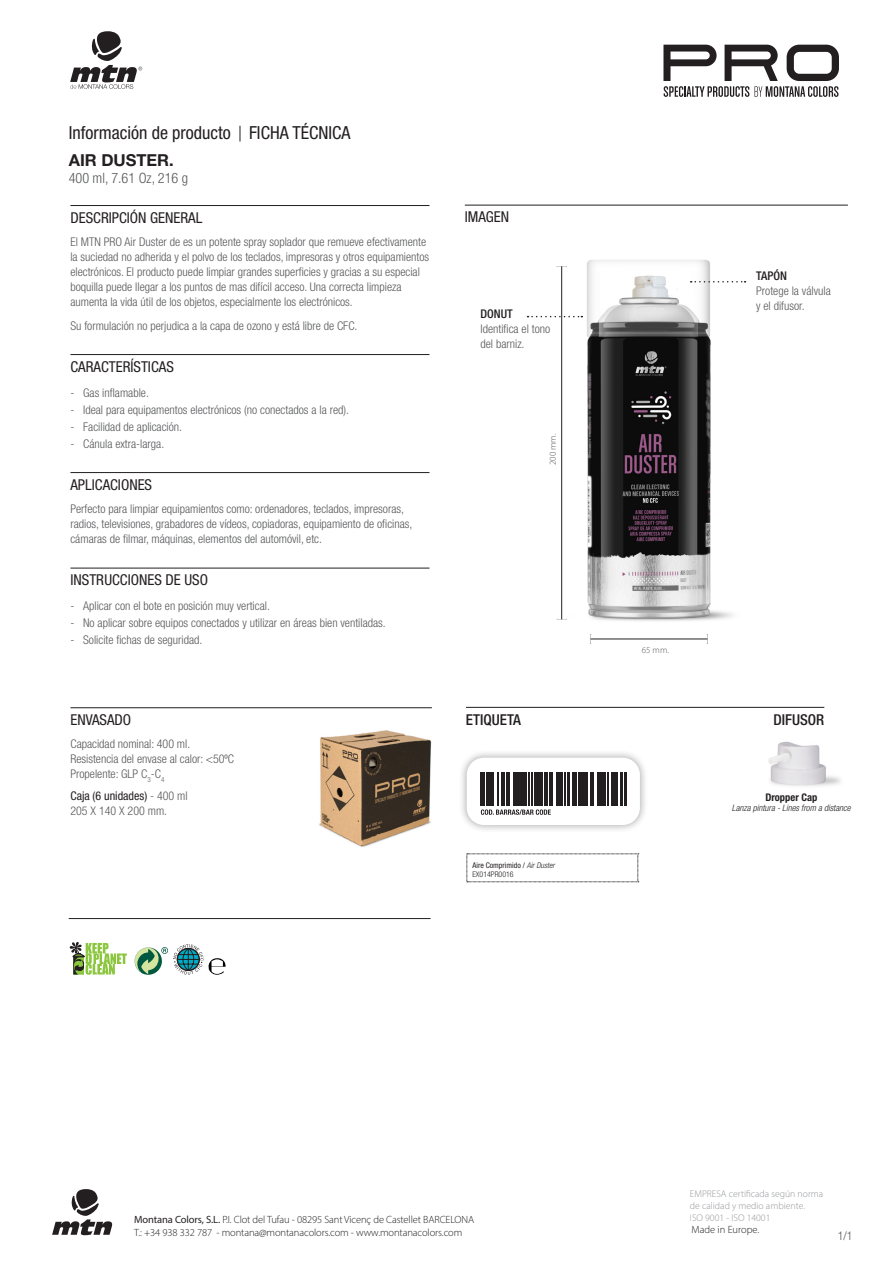
<style>
.page{position:relative;width:893px;height:1263px;background:#fff}
.page>*{position:absolute;margin:0;border:0;box-sizing:border-box;transform-origin:0 0}
.t1{font:condensed 18px "Helvetica Neue LT Std";color:#231f20}
.t2{font:700 16.5px "Helvetica Neue LT Std";color:#231f20}
.TITOL{font:condensed 15px "Helvetica Neue LT Std";color:#231f20}
.TITOL-2{font:500 condensed 15px "Helvetica Neue LT Std";color:#231f20}
.t3{font:300 condensed 14.25px "Helvetica Neue LT Std";color:#57585a}
.text{font:300 condensed 12px/15px "Helvetica Neue LT Std";color:#57585a}
.Sangries{font:300 condensed 12px "Helvetica Neue LT Std";color:#57585a}
.Sangries-2{font:condensed 12px "Helvetica Neue LT Std";color:#231f20}
.t4{font:500 condensed 12px "Helvetica Neue LT Std";color:#231f20}
.t5{font:300 10.5px "Myriad Pro";letter-spacing:-.01em;color:#231f20}
.t6{font:700 condensed 10.5px "Helvetica Neue LT Std";color:#231f20}
.t7{font:300 9.75px/12px "Myriad Pro";color:#939598}
.t8{font:italic 300 condensed 9px "Helvetica Neue LT Std";color:#231f20}
.t9{font:300 9px "Myriad Pro";color:#57585a}
.Estilo_de_párrafo_1{font:condensed 7.8px "Helvetica Neue LT Std";color:#231f20}
.Estilo_de_párrafo_1-2{font:300 condensed 7.8px "Helvetica Neue LT Std";color:#231f20}
.s1{font-weight:300;color:#57585a}
.s2{font-weight:300;font-style:italic}
.s3{font-weight:400}
</style>
<div class="page">
<img style="left:768px;top:741px;width:73px;height:45px">
<svg style="left:240px;top:126px;width:1px;height:15px"></svg>
<hr style="left:70px;top:205px;width:359px;height:1px;background:#231f20">
<hr style="left:70px;top:354px;width:359px;height:1px;background:#231f20">
<hr style="left:70px;top:472px;width:359px;height:1px;background:#231f20">
<hr style="left:70px;top:568px;width:359px;height:1px;background:#231f20">
<hr style="left:465px;top:205px;width:383px;height:1px;background:#231f20">
<hr style="left:466px;top:707px;width:358px;height:1px;background:#231f20">
<svg style="left:70px;top:31px;width:72px;height:58px"></svg>
<svg style="left:52px;top:1189px;width:60px;height:46px"></svg>
<svg style="left:663px;top:45px;width:176px;height:52px"></svg>
<div style="left:458px;top:749px;width:190px;height:84px;background:#231f20;opacity:.4"></div>
<div style="left:467px;top:758px;width:173px;height:67px;background:#fff;border-radius:17px"></div>
<svg style="left:481px;top:809px;width:70px;height:6px"></svg>
<hr style="left:481px;top:772px;width:1px;height:34px;background:#231f20">
<hr style="left:493px;top:772px;width:1px;height:34px;background:#231f20">
<hr style="left:498px;top:772px;width:1px;height:34px;background:#231f20">
<hr style="left:528px;top:772px;width:1px;height:34px;background:#231f20">
<hr style="left:507px;top:772px;width:1px;height:34px;background:#231f20">
<hr style="left:508px;top:772px;width:2px;height:34px;background:#231f20">
<hr style="left:608px;top:772px;width:1px;height:34px;background:#231f20">
<div style="left:513px;top:772px;width:6px;height:34px;background:#231f20"></div>
<div style="left:611px;top:772px;width:7px;height:34px;background:#231f20"></div>
<div style="left:520px;top:772px;width:7px;height:34px;background:#231f20"></div>
<hr style="left:501px;top:772px;width:4px;height:34px;background:#231f20">
<hr style="left:483px;top:772px;width:2px;height:34px;background:#231f20">
<hr style="left:487px;top:772px;width:2px;height:34px;background:#231f20">
<hr style="left:489px;top:772px;width:2px;height:34px;background:#231f20">
<hr style="left:532px;top:772px;width:1px;height:34px;background:#231f20">
<hr style="left:572px;top:772px;width:1px;height:34px;background:#231f20">
<hr style="left:534px;top:772px;width:2px;height:34px;background:#231f20">
<hr style="left:574px;top:772px;width:2px;height:34px;background:#231f20">
<hr style="left:538px;top:772px;width:2px;height:34px;background:#231f20">
<hr style="left:578px;top:772px;width:2px;height:34px;background:#231f20">
<hr style="left:625px;top:772px;width:2px;height:34px;background:#231f20">
<hr style="left:541px;top:772px;width:2px;height:34px;background:#231f20">
<hr style="left:581px;top:772px;width:2px;height:34px;background:#231f20">
<hr style="left:550px;top:772px;width:1px;height:34px;background:#231f20">
<hr style="left:590px;top:772px;width:1px;height:34px;background:#231f20">
<hr style="left:552px;top:772px;width:1px;height:34px;background:#231f20">
<hr style="left:592px;top:772px;width:1px;height:34px;background:#231f20">
<hr style="left:544px;top:772px;width:4px;height:34px;background:#231f20">
<hr style="left:584px;top:772px;width:4px;height:34px;background:#231f20">
<hr style="left:564px;top:772px;width:1px;height:34px;background:#231f20">
<hr style="left:605px;top:772px;width:1px;height:34px;background:#231f20">
<div style="left:556px;top:772px;width:7px;height:34px;background:#231f20"></div>
<div style="left:597px;top:772px;width:6px;height:34px;background:#231f20"></div>
<hr style="left:568px;top:772px;width:2px;height:34px;background:#231f20">
<hr style="left:620px;top:772px;width:2px;height:34px;background:#231f20">
<svg style="left:70px;top:942px;width:57px;height:33px"></svg>
<svg style="left:135px;top:944px;width:91px;height:31px"></svg>
<hr style="left:69px;top:918px;width:362px;height:1px;background:#231f20">
<img style="left:526px;top:260px;width:221px;height:361px">
<svg style="left:527px;top:316px;width:55px;height:1px"></svg>
<hr style="left:561px;top:266px;width:1px;height:353px;background:#231f20">
<svg style="left:691px;top:281px;width:54px;height:1px"></svg>
<hr style="left:591px;top:639px;width:116px;height:1px;background:#231f20">
<svg style="left:467px;top:854px;width:172px;height:28px"></svg>
<hr style="left:70px;top:707px;width:362px;height:1px;background:#231f20">
<img style="left:319px;top:730px;width:113px;height:117px">
<p class="t1" style="left:69px;top:123px;width:283px">Información de producto FICHA TÉCNICA</p>
<p class="t2" style="left:69px;top:150px;width:107px">AIR DUSTER.</p>
<p class="t3" style="left:69px;top:170px;width:121px">400 ml, 7.61 Oz, 216 g</p>
<p class="TITOL" style="left:70px;top:209px;width:133px">DESCRIPCIÓN GENERAL</p>
<p class="text" style="left:70px;top:235px;width:360px">El MTN PRO Air Duster de es un potente spray soplador que remueve efectivamente la suciedad no adherida y el polvo de los teclados, impresoras y otros equipamientos electrónicos. El producto puede limpiar grandes superficies y gracias a su especial boquilla puede llegar a los puntos de mas difícil acceso. Una correcta limpieza aumenta la vida útil de los objetos, especialmente los electrónicos.</p>
<p class="text" style="left:70px;top:318px;width:289px">Su formulación no perjudica a la capa de ozono y está libre de CFC.</p>
<p class="TITOL" style="left:70px;top:358px;width:105px">CARACTERÍSTICAS</p>
<p class="Sangries" style="left:70px;top:385px;width:80px">- Gas inflamable.</p>
<p class="Sangries" style="left:70px;top:403px;width:280px">- Ideal para equipamentos electrónicos (no conectados a la red).</p>
<p class="Sangries" style="left:70px;top:420px;width:113px">- Facilidad de aplicación.</p>
<p class="Sangries" style="left:70px;top:437px;width:95px">- Cánula extra-larga.</p>
<p class="TITOL" style="left:70px;top:476px;width:83px">APLICACIONES</p>
<p class="text" style="left:70px;top:502px;width:343px">Perfecto para limpiar equipamientos como: ordenadores, teclados, impresoras, radios, televisiones, grabadores de vídeos, copiadoras, equipamiento de oficinas, cámaras de filmar, máquinas, elementos del automóvil, etc.</p>
<p class="TITOL" style="left:70px;top:571px;width:139px">INSTRUCCIONES DE USO</p>
<p class="Sangries" style="left:70px;top:599px;width:201px">- Aplicar con el bote en posición muy vertical.</p>
<p class="Sangries" style="left:70px;top:616px;width:317px">- No aplicar sobre equipos conectados y utilizar en áreas bien ventiladas.</p>
<p class="Sangries" style="left:70px;top:633px;width:133px">- Solicite fichas de seguridad.</p>
<p class="TITOL" style="left:70px;top:711px;width:62px">ENVASADO</p>
<p class="text" style="left:70px;top:736px;width:121px">Capacidad nominal: 400 ml.</p>
<p class="Sangries" style="left:70px;top:751px;width:165px">Resistencia del envase al calor: &lt;50ºC</p>
<p class="Sangries" style="left:70px;top:766px;width:95px">Propelente: GLP C<sub>3</sub>-C<sub>4</sub></p>
<p class="Sangries-2" style="left:70px;top:789px;width:119px">Caja (6 unidades) <span class="s1">- 400 ml</span></p>
<p class="Sangries" style="left:70px;top:804px;width:98px">205 X 140 X 200 mm.</p>
<p class="TITOL" style="left:465px;top:208px;width:46px">IMAGEN</p>
<p class="t4" style="left:480px;top:307px;width:34px">DONUT</p>
<p class="text" style="left:480px;top:322px;width:71px">Identifica el tono</p>
<p class="text" style="left:480px;top:337px;width:45px">del barniz.</p>
<p class="t9" style="left:547px;top:465px;width:33px;rotate:-90deg">200 mm.</p>
<p class="t9" style="left:642px;top:644px;width:29px">65 mm.</p>
<p class="t4" style="left:756px;top:269px;width:32px">TAPÓN</p>
<p class="text" style="left:756px;top:284px;width:76px">Protege la válvula</p>
<p class="text" style="left:756px;top:299px;width:50px">y el difusor.</p>
<p class="TITOL-2" style="left:466px;top:710px;width:57px">ETIQUETA</p>
<p class="TITOL-2" style="left:773px;top:710px;width:52px">DIFUSOR</p>
<p class="Estilo_de_párrafo_1" style="left:472px;top:861px;width:84px">Aire Comprimido / <span class="s2">Air Duster</span></p>
<p class="Estilo_de_párrafo_1-2" style="left:472px;top:870px;width:43px">EX014PR0016</p>
<p class="t6" style="left:765px;top:790px;width:53px">Dropper Cap</p>
<p class="t8" style="left:732px;top:803px;width:120px">Lanza pintura - Lines from a distance</p>
<p class="t7" style="left:690px;top:1188px;width:135px">EMPRESA certificada según norma de calidad y medio ambiente.</p>
<p class="t7" style="left:690px;top:1212px;width:82px">ISO 9001 - ISO 14001</p>
<p class="t5" style="left:134px;top:1213px;width:341px"><span class="s3">Montana Colors, S.L.</span> P.I. Clot del Tufau - 08295 Sant Vicenç de Castellet BARCELONA</p>
<p class="t5" style="left:134px;top:1226px;width:330px">T.: +34 938 332 787 - montana@montanacolors.com - www.montanacolors.com</p>
<p class="text" style="left:838px;top:1228px;width:16px">1/1</p>
<p class="t5" style="left:691px;top:1223px;width:69px">Made in Europe.</p>
</div>
